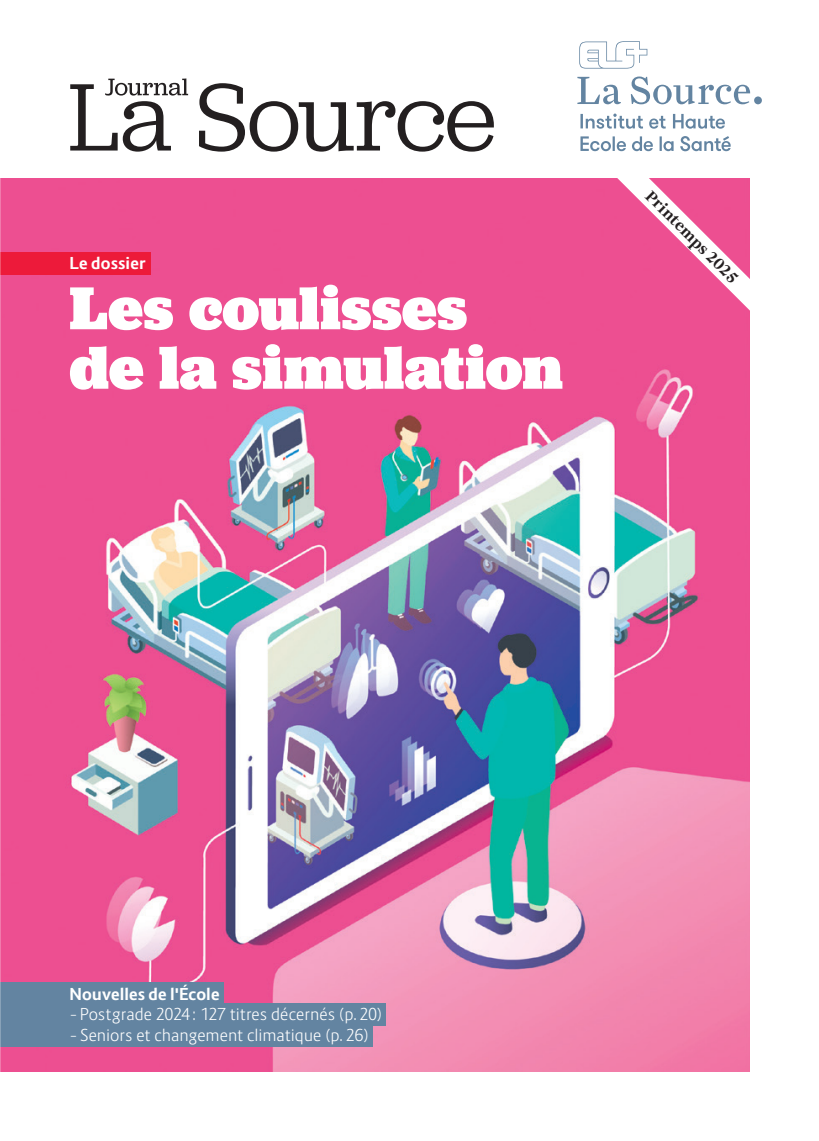
<style>
.page{position:relative;width:819px;height:1141px;background:#fff}
.page>*{position:absolute;margin:0;border:0;box-sizing:border-box;transform-origin:0 0}
.t1{font:900 63px/59.5px "Jubilat";color:#fff}
.t2{font:900 16.62px "Joly Headline";color:#231f20}
.t3{font:300 16.28px/21.3px "Route 159";color:#fff}
.t4{font:700 16.28px "Route 159";letter-spacing:.005em;color:#fff}
</style>
<div class="page">
<img style="left:0;top:179px;width:749px;height:892px">
<div style="left:0;top:252px;width:151px;height:23px;background:#ed1a3a"></div>
<div style="left:0;top:982px;width:224px;height:23px;background:#6384a1"></div>
<div style="left:0;top:1003px;width:386px;height:23px;background:#6384a1"></div>
<div style="left:0;top:1024px;width:373px;height:23px;background:#6384a1"></div>
<svg style="left:70px;top:78px;width:424px;height:74px"></svg>
<svg style="left:614px;top:178px;width:136px;height:136px"></svg>
<svg style="left:577px;top:41px;width:184px;height:110px"></svg>
<p class="t4" style="left:69px;top:253px;width:78px">Le dossier</p>
<h1 class="t1" style="left:69px;top:278px;width:494px">Les coulisses<br>de la simulation</h1>
<p class="t2" style="left:657px;top:184px;width:125px;rotate:45deg">Printemps 2025</p>
<p class="t4" style="left:69px;top:984px;width:152px">Nouvelles de l'École</p>
<p class="t3" style="left:69px;top:1003px;width:314px">–Postgrade 2024: 127 titres décernés (p.20) –Seniors et changement climatique (p.26)</p>
</div>
